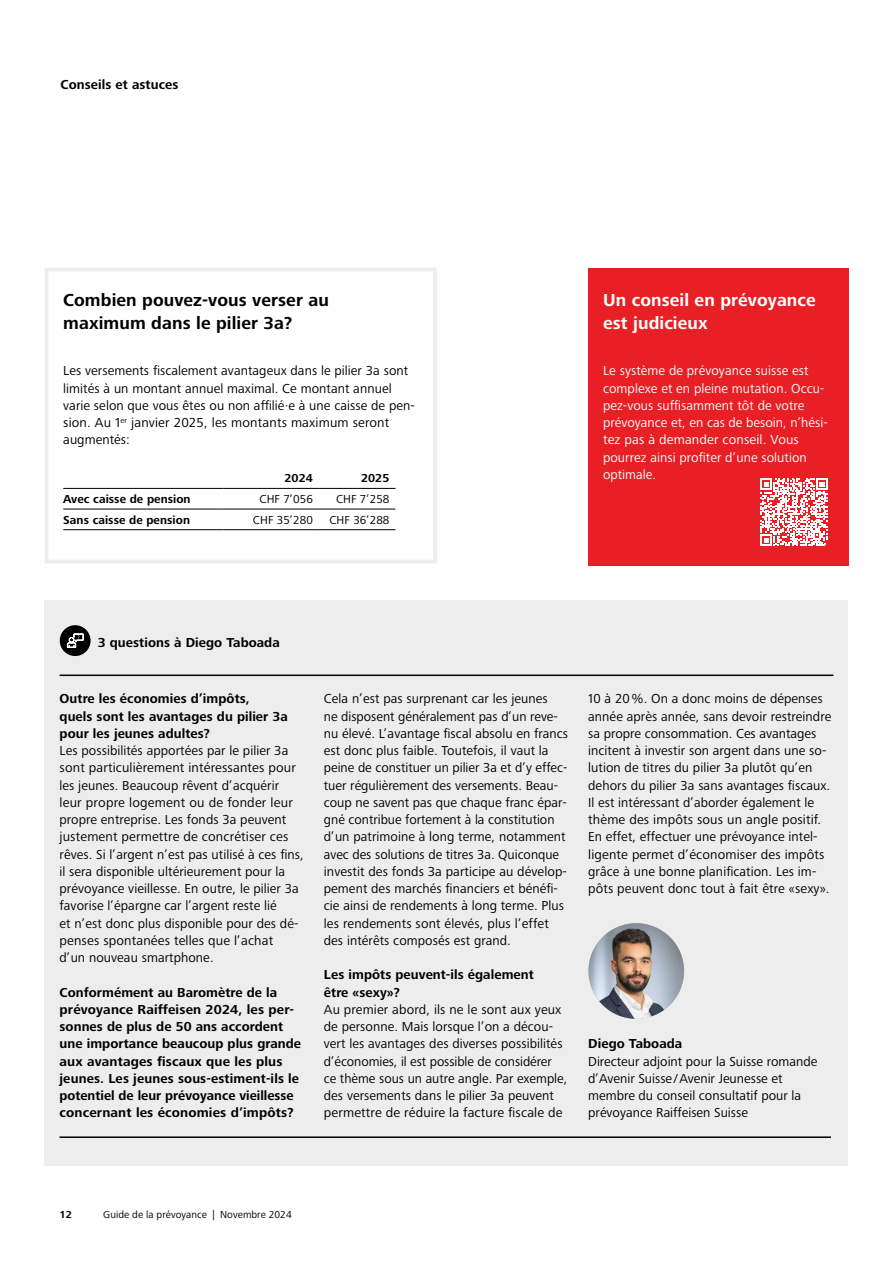
<style>
.page{position:relative;width:893px;height:1263px;background:#fff}
.page>*{position:absolute;margin:0;border:0;box-sizing:border-box;transform-origin:0 0}
.t1{font:700 18px/22.5px "Frutiger Next LTW1 G";letter-spacing:.005em;color:#000}
.t2{font:700 18px/22.5px "Frutiger Next LTW1 G";letter-spacing:.005em;color:#fff}
.t3{font:13.5px/17.2px "Frutiger Next LTW1 G";letter-spacing:.005em;color:#000}
.t4{font:700 13.5px/17.2px "Frutiger Next LTW1 G";letter-spacing:.005em;color:#000}
.t5{font:13.5px/17.2px "Frutiger Next LTW1 G";letter-spacing:.005em;color:#fff}
.t6{font:700 12px "Frutiger Next LTW1 G";letter-spacing:.005em;color:#000}
.t7{font:12px "Frutiger Next LTW1 G";letter-spacing:.005em;color:#000}
.t8{font:10.5px "Frutiger Next LTW1 G";letter-spacing:.005em;color:#000}
.t9{font:700 10.5px "Frutiger Next LTW1 G";color:#000}
</style>
<div class="page">
<div style="left:588px;top:268px;width:260px;height:297px;background:#e82025"></div>
<svg style="left:760px;top:479px;width:68px;height:67px"></svg>
<div style="left:45px;top:600px;width:803px;height:565px;background:#ededed"></div>
<hr style="left:60px;top:1136px;width:771px;height:2px;background:#000">
<div style="left:60px;top:625px;width:31px;height:31px;background:#000;border-radius:50%"></div>
<svg style="left:67px;top:634px;width:17px;height:14px"></svg>
<hr style="left:60px;top:674px;width:773px;height:2px;background:#000">
<img style="left:588px;top:923px;width:96px;height:96px;border-radius:48px">
<hr style="left:63px;top:488px;width:161px;height:1px;background:#000">
<hr style="left:224px;top:488px;width:95px;height:1px;background:#000">
<hr style="left:319px;top:488px;width:76px;height:1px;background:#000">
<hr style="left:63px;top:509px;width:161px;height:1px;background:#000">
<hr style="left:224px;top:509px;width:95px;height:1px;background:#000">
<hr style="left:319px;top:509px;width:76px;height:1px;background:#000">
<hr style="left:63px;top:529px;width:161px;height:1px;background:#000">
<hr style="left:224px;top:529px;width:95px;height:1px;background:#000">
<hr style="left:319px;top:529px;width:76px;height:1px;background:#000">
<div style="left:45px;top:268px;width:392px;height:295px;border:4px solid #ededed"></div>
<p class="t4" style="left:61px;top:77px;width:119px">Conseils et astuces</p>
<h1 class="t1" style="left:63px;top:290px;width:267px">Combien pouvez-vous verser au maximum dans le pilier 3a?</h1>
<p class="t3" style="left:63px;top:363px;width:351px">Les versements fiscalement avantageux dans le pilier 3a sont limités à un montant annuel maximal. Ce montant annuel varie selon que vous êtes ou non affilié·e à une caisse de pen-- sion. Au 1<sup>er</sup> janvier 2025, les montants maximum seront augmentés:</p>
<p class="t6" style="left:284px;top:471px;width:30px">2024</p>
<p class="t6" style="left:361px;top:471px;width:30px">2025</p>
<p class="t6" style="left:63px;top:492px;width:129px">Avec caisse de pension</p>
<p class="t7" style="left:260px;top:492px;width:55px">CHF 7’056</p>
<p class="t7" style="left:336px;top:492px;width:55px">CHF 7’258</p>
<p class="t6" style="left:63px;top:513px;width:128px">Sans caisse de pension</p>
<p class="t7" style="left:253px;top:513px;width:61px">CHF 35’280</p>
<p class="t7" style="left:329px;top:513px;width:61px">CHF 36’288</p>
<h1 class="t2" style="left:603px;top:290px;width:214px">Un conseil en prévoyance est judicieux</h1>
<p class="t5" style="left:603px;top:363px;width:226px">Le système de prévoyance suisse est complexe et en pleine mutation. Occu&shy;pez-vous suffisamment tôt de votre prévoyance et, en cas de besoin, n’hési&shy;tez pas à demander conseil. Vous pourrez ainsi profiter d’une solution optimale.</p>
<p class="t4" style="left:98px;top:634px;width:184px">3 questions à Diego Taboada</p>
<p class="t4" style="left:60px;top:690px;width:230px">Outre les économies d’impôts,<br>quels sont les avantages du pilier 3a pour les jeunes adultes?</p>
<p class="t3" style="left:60px;top:742px;width:246px">Les possibilités apportées par le pilier 3a sont particulièrement intéressantes pour les jeunes. Beaucoup rêvent d’acquérir leur propre logement ou de fonder leur propre entreprise. Les fonds 3a peuvent justement permettre de concrétiser ces rêves. Si l’argent n’est pas utilisé à ces fins, il sera disponible ultérieurement pour la prévoyance vieillesse. En outre, le pilier 3a favorise l’épargne car l’argent reste lié<br>et n’est donc plus disponible pour des dé&shy;penses spontanées telles que l’achat<br>d’un nouveau smartphone.</p>
<p class="t4" style="left:60px;top:984px;width:243px">Conformément au Baromètre de la prévoyance Raiffeisen 2024, les per&shy;sonnes de plus de 50 ans accordent une importance beaucoup plus grande aux avantages fiscaux que les plus jeunes. Les jeunes sous-estiment-ils le potentiel de leur prévoyance vieillesse concernant les économies d’impôts?</p>
<p class="t3" style="left:324px;top:690px;width:246px">Cela n’est pas surprenant car les jeunes<br>ne disposent généralement pas d’un reve&shy;nu élevé. L’avantage fiscal absolu en francs est donc plus faible. Toutefois, il vaut la peine de constituer un pilier 3a et d’y effec-- tuer régulièrement des versements. Beau&shy;coup ne savent pas que chaque franc épar-- gné contribue fortement à la constitution d’un patrimoine à long terme, notamment avec des solutions de titres 3a. Quiconque investit des fonds 3a participe au dévelop&shy;pement des marchés financiers et bénéfi&shy;cie ainsi de rendements à long terme. Plus les rendements sont élevés, plus l’effet des intérêts composés est grand.</p>
<p class="t4" style="left:324px;top:966px;width:212px">Les impôts peuvent-ils également être «sexy»?</p>
<p class="t3" style="left:324px;top:1001px;width:245px">Au premier abord, ils ne le sont aux yeux de personne. Mais lorsque l’on a décou&shy;vert les avantages des diverses possibilités d’économies, il est possible de considérer ce thème sous un autre angle. Par exemple, des versements dans le pilier 3a peuvent permettre de réduire la facture fiscale de</p>
<p class="t3" style="left:588px;top:690px;width:245px">10 à 20%. On a donc moins de dépenses année après année, sans devoir restreindre sa propre consommation. Ces avantages incitent à investir son argent dans une so&shy;lution de titres du pilier 3a plutôt qu’en dehors du pilier 3a sans avantages fiscaux.<br>Il est intéressant d’aborder également le thème des impôts sous un angle positif.<br>En effet, effectuer une prévoyance intel&shy;ligente permet d’économiser des impôts grâce à une bonne planification. Les im&shy;pôts peuvent donc tout à fait être «sexy».</p>
<p class="t4" style="left:588px;top:1035px;width:96px">Diego Taboada</p>
<p class="t3" style="left:588px;top:1053px;width:231px">Directeur adjoint pour la Suisse romande d’Avenir Suisse /Avenir Jeunesse et membre du conseil consultatif pour la prévoyance Raiffeisen Suisse</p>
<p class="t9" style="left:60px;top:1209px;width:14px">12</p>
<p class="t8" style="left:103px;top:1209px;width:190px">Guide de la prévoyance | Novembre 2024</p>
</div>
